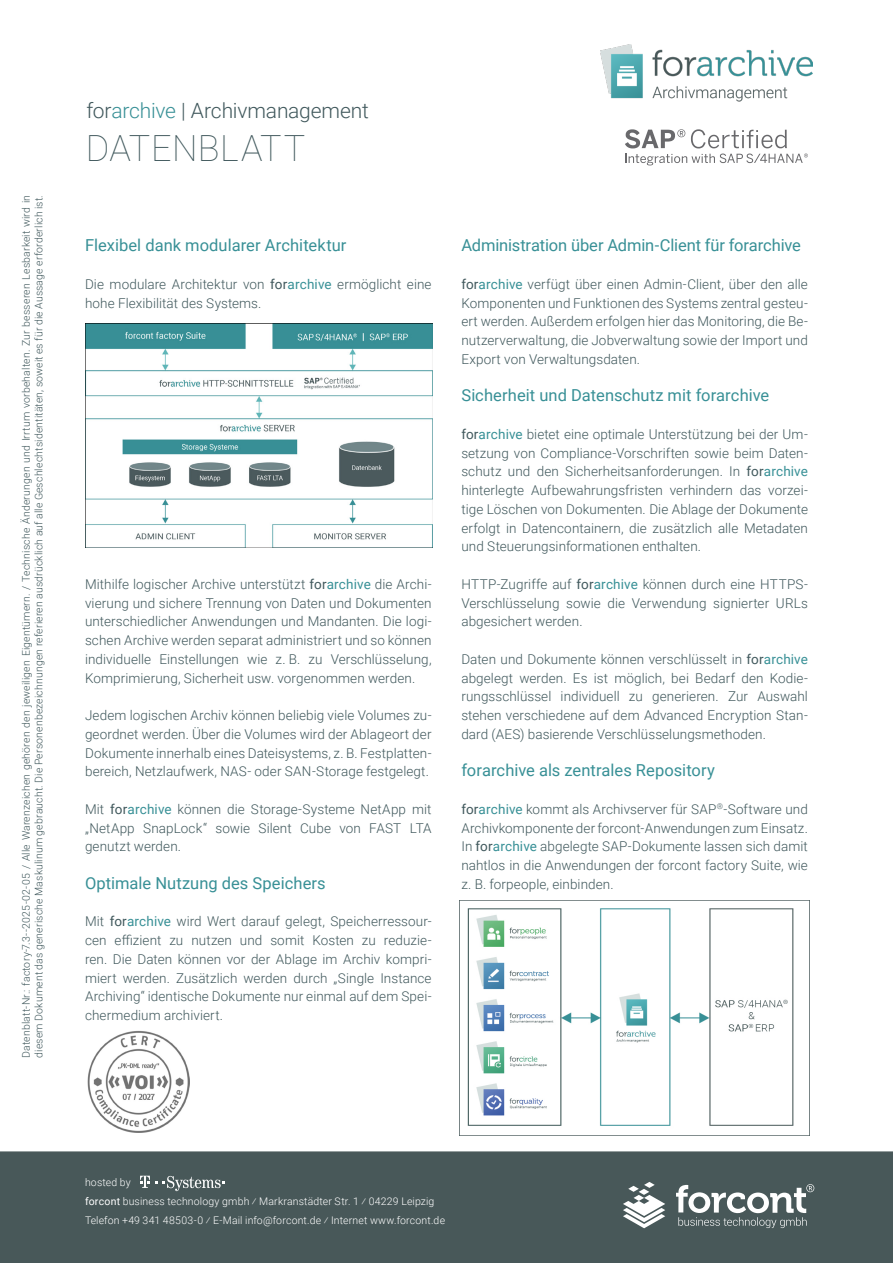
<style>
.page{position:relative;width:893px;height:1263px;background:#fff}
.page>*{position:absolute;margin:0;border:0;box-sizing:border-box;transform-origin:0 0}
.t1{font:100 36px "Roboto";letter-spacing:.015em;color:#40585c}
.t2{font:300 21px "Roboto";letter-spacing:-.01em;color:#40585c}
.fc_U2{font:16.5px "Roboto";color:#389096}
.fc_Fließtext{font:300 13.5px/18.8px "Roboto";letter-spacing:.005em;color:#40585c;text-align:justify}
.fc_Datenblattnummer{font:300 10.5px/12.6px "Roboto";letter-spacing:.015em;color:#40585c}
.t3{font:300 10.5px/19.5px "Roboto";letter-spacing:.015em;color:#fff}
.s1{color:#389096}
.s2{font-weight:400}
.s3{font-weight:400;color:#389096}
</style>
<div class="page">
<div style="left:0;top:1151px;width:893px;height:112px;background:#485859"></div>
<svg style="left:676px;top:1184px;width:138px;height:44px"></svg>
<svg style="left:623px;top:1182px;width:42px;height:46px"></svg>
<svg style="left:140px;top:1176px;width:85px;height:15px"></svg>
<svg style="left:625px;top:129px;width:183px;height:36px"></svg>
<img style="left:600px;top:44px;width:212px;height:57px">
<img style="left:85px;top:323px;width:347px;height:224px">
<img style="left:459px;top:901px;width:351px;height:234px">
<img style="left:88px;top:1030px;width:102px;height:102px">
<p class="fc_Datenblattnummer" style="left:19px;top:1058px;width:864px;rotate:-90deg">Datenblatt-Nr.: factory-7.3--2025-02-05 / Alle Warenzeichen gehören den jeweiligen Eigentümern. / Technische Änderungen und Irrtum vorbehalten. Zur besseren Lesbarkeit wird in diesem Dokument das generische Maskulinum gebraucht. Die Personenbezeichnungen referieren ausdrücklich auf alle Geschlechtsidentitäten, soweit es für die Aussage erforderlich ist.</p>
<h2 class="t2" style="left:86px;top:96px;width:284px">for<span class="s1">archive</span> | Archivmanagement</h2>
<h1 class="t1" style="left:86px;top:123px;width:221px">DATENBLATT</h1>
<p class="fc_U2" style="left:85px;top:234px;width:263px">Flexibel dank modularer Architektur</p>
<p class="fc_Fließtext" style="left:85px;top:274px;width:348px">Die modulare Architektur von <span class="s2">for</span><span class="s3">archive</span> ermöglicht eine hohe Flexibilität des Systems.</p>
<p class="fc_Fließtext" style="left:85px;top:574px;width:348px">Mithilfe logischer Archive unterstützt <span class="s2">for</span><span class="s3">archive</span> die Archi&shy;vierung und sichere Trennung von Daten und Dokumenten unterschiedlicher Anwendungen und Mandanten. Die logi&shy;schen Archive werden separat administriert und so können individuelle Einstellungen wie z. B. zu Verschlüsselung, Komprimierung, Sicherheit usw. vorgenommen werden.</p>
<p class="fc_Fließtext" style="left:85px;top:705px;width:348px">Jedem logischen Archiv können beliebig viele Volumes zu&shy;geordnet werden. Über die Volumes wird der Ablageort der Dokumente innerhalb eines Dateisystems, z. B. Festplatten&shy;bereich, Netzlaufwerk, NAS- oder SAN-Storage festgelegt.</p>
<p class="fc_Fließtext" style="left:85px;top:799px;width:348px">Mit <span class="s2">for</span><span class="s3">archive</span> können die Storage-Systeme NetApp mit „NetApp SnapLock“ sowie Silent Cube von FAST LTA genutzt werden.</p>
<p class="fc_U2" style="left:85px;top:871px;width:242px">Optimale Nutzung des Speichers</p>
<p class="fc_Fließtext" style="left:85px;top:912px;width:348px">Mit <span class="s2">for</span><span class="s3">archive</span> wird Wert darauf gelegt, Speicherressour&shy;cen effizient zu nutzen und somit Kosten zu reduzie&shy;ren. Die Daten können vor der Ablage im Archiv kompri&shy;miert werden. Zusätzlich werden durch „Single Instance Archiving“ identische Dokumente nur einmal auf dem Spei&shy;chermedium archiviert.</p>
<p class="fc_U2" style="left:461px;top:234px;width:341px">Administration über Admin-Client für forarchive</p>
<p class="fc_Fließtext" style="left:461px;top:274px;width:348px"><span class="s2">for</span><span class="s3">archive</span> verfügt über einen Admin-Client, über den alle Komponenten und Funktionen des Systems zentral gesteu&shy;ert werden. Außerdem erfolgen hier das Monitoring, die Be&shy;nutzerverwaltung, die Jobverwaltung sowie der Import und Export von Verwaltungsdaten.</p>
<p class="fc_U2" style="left:461px;top:384px;width:309px">Sicherheit und Datenschutz mit forarchive</p>
<p class="fc_Fließtext" style="left:461px;top:424px;width:348px"><span class="s2">for</span><span class="s3">archive</span> bietet eine optimale Unterstützung bei der Um&shy;setzung von Compliance-Vorschriften sowie beim Daten&shy;schutz und den Sicherheitsanforderungen. In <span class="s2">for</span><span class="s3">archive </span>hinterlegte Aufbewahrungsfristen verhindern das vorzei&shy;tige Löschen von Dokumenten. Die Ablage der Dokumente erfolgt in Datencontainern, die zusätzlich alle Metadaten und Steuerungsinformationen enthalten.</p>
<p class="fc_Fließtext" style="left:461px;top:574px;width:348px">HTTP-Zugriffe auf <span class="s2">for</span><span class="s3">archive</span> können durch eine HTTPS-Verschlüsselung sowie die Verwendung signierter URLs abgesichert werden.</p>
<p class="fc_Fließtext" style="left:461px;top:649px;width:348px">Daten und Dokumente können verschlüsselt in <span class="s2">for</span><span class="s3">archive </span>abgelegt werden. Es ist möglich, bei Bedarf den Kodie&shy;rungsschlüssel individuell zu generieren. Zur Auswahl stehen verschiedene auf dem Advanced Encryption Stan&shy;dard (AES) basierende Verschlüsselungsmethoden.</p>
<p class="fc_U2" style="left:461px;top:759px;width:255px">forarchive als zentrales Repository</p>
<p class="fc_Fließtext" style="left:461px;top:799px;width:348px"><span class="s2">for</span><span class="s3">archive</span> kommt als Archivserver für SAP<sup>®</sup>-Software und Archivkomponente der forcont-Anwendungen zum Einsatz.<br>In <span class="s2">for</span><span class="s3">archive</span> abgelegte SAP-Dokumente lassen sich damit nahtlos in die Anwendungen der forcont factory Suite, wie z. B. forpeople, einbinden.</p>
<p class="t3" style="left:85px;top:1172px;width:47px">hosted by</p>
<p class="t3" style="left:85px;top:1191px;width:362px"><span class="s2">forcont</span> business technology gmbh ⁄ Markranstädter Str. 1 ⁄ 04229 Leipzig<br>Telefon +49 341 48503-0 ⁄ E-Mail info@forcont.de ⁄ Internet www.forcont.de</p>
</div>
